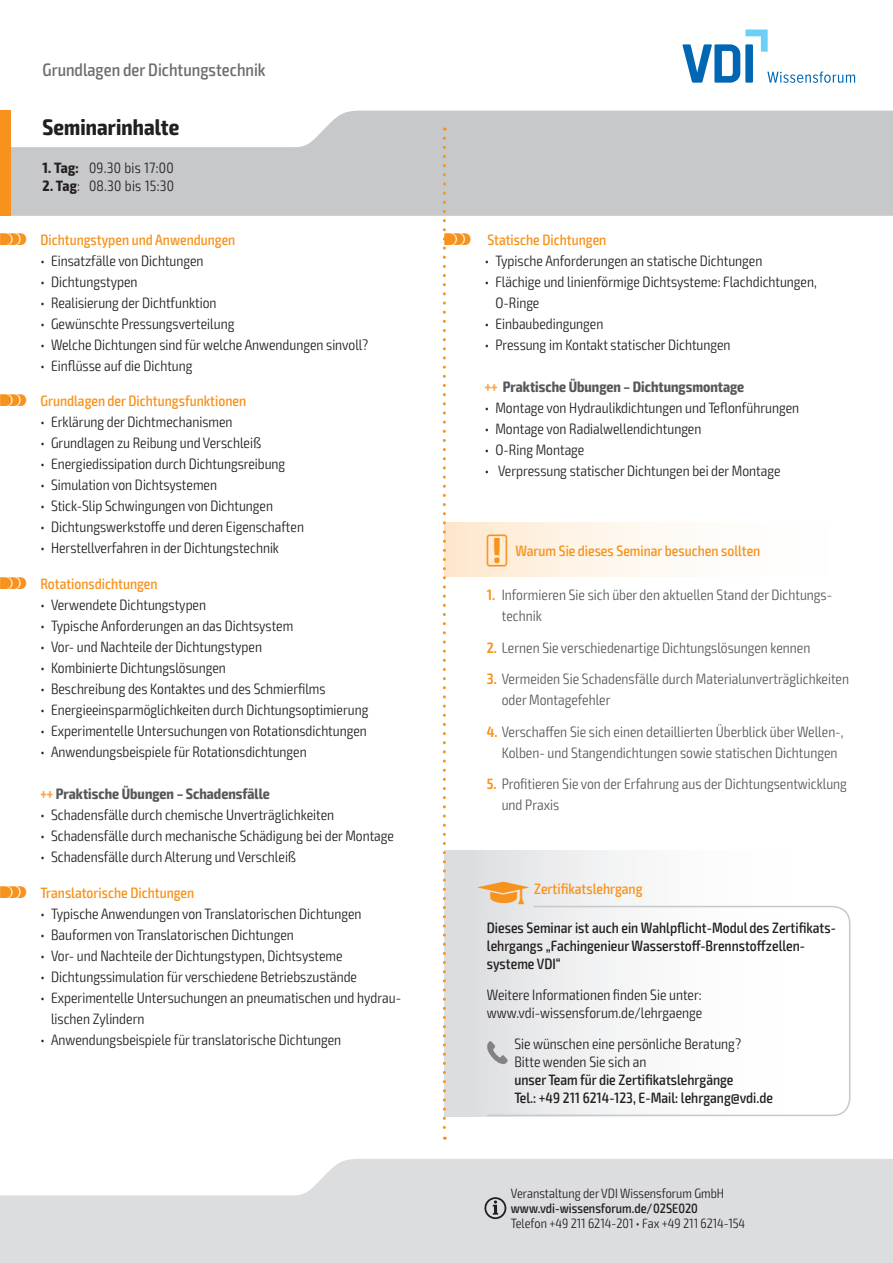
<style>
.page{position:relative;width:893px;height:1263px;background:#fff}
.page>*{position:absolute;margin:0;border:0;box-sizing:border-box;transform-origin:0 0}
.t1{font:700 condensed 22.5px "Exo 2";letter-spacing:.005em;color:#231f20}
.t2{font:500 condensed 18px "Exo 2";color:#6c6d70}
.t3{font:300 condensed 15px/21px "Exo 2";color:#231f20}
.t4{font:300 condensed 15px/21px "Exo 2";color:#57585a}
.t5{font:500 condensed 15px/18px "Exo 2";color:#231f20}
.t6{font:500 condensed 15px "Exo 2";color:#f7931d}
.t7{font:700 condensed 15px "Exo 2";color:#57585a}
.t8{font:300 condensed 15px "Exo 2";letter-spacing:.02em;color:#231f20}
.t9{font:300 condensed 13.5px "Exo 2";color:#231f20}
.t10{font:500 condensed 13.5px "Exo 2";color:#231f20}
.s1{font-weight:700}
.s2{font-family:"VDI Iconset S4 A Regular";font-weight:400;font-stretch:normal}
.s3{color:#f9a64a}
.s4{font-weight:600;color:#f7931d}
</style>
<div class="page">
<svg style="left:0;top:1159px;width:893px;height:104px;background:#e0e1e3"></svg>
<svg style="left:11px;top:111px;width:882px;height:105px;background:#cdced0"></svg>
<div style="left:0;top:111px;width:11px;height:105px;background:#f7931d"></div>
<svg style="left:484px;top:1197px;width:22px;height:22px"></svg>
<div style="left:444px;top:522px;width:406px;height:55px;background:linear-gradient(to right,#feead3,#feffff)"></div>
<div style="left:444px;top:851px;width:406px;height:265px;background:linear-gradient(to right,#dfe0e2,#fff)"></div>
<svg style="left:486px;top:905px;width:365px;height:212px"></svg>
<div style="left:444px;top:910px;width:394px;height:198px;background:linear-gradient(to right,#dfe0e2,#fff)"></div>
<svg style="left:487px;top:1041px;width:21px;height:23px"></svg>
<svg style="left:682px;top:30px;width:173px;height:53px"></svg>
<svg style="left:443px;top:138px;width:3px;height:1002px"></svg>
<p class="t2" style="left:43px;top:59px;width:225px">Grundlagen der Dichtungstechnik</p>
<h1 class="t1" style="left:43px;top:113px;width:138px">Seminarinhalte</h1>
<p class="t8" style="left:43px;top:159px;width:133px"><span class="s1">1. Tag:</span> 09.30 bis 17:00</p>
<p class="t8" style="left:43px;top:177px;width:133px"><span class="s1">2. Tag</span>: 08.30 bis 15:30</p>
<p class="t6" style="left:0;top:230px;width:237px"><span class="s2">S</span> Dichtungstypen und Anwendungen</p>
<p class="t3" style="left:40px;top:250px;width:165px">• Einsatzfälle von Dichtungen</p>
<p class="t3" style="left:40px;top:271px;width:99px">• Dichtungstypen</p>
<p class="t3" style="left:40px;top:292px;width:178px">• Realisierung der Dichtfunktion</p>
<p class="t3" style="left:40px;top:313px;width:196px">• Gewünschte Pressungsverteilung</p>
<p class="t3" style="left:40px;top:334px;width:329px">• Welche Dichtungen sind für welche Anwendungen sinvoll?</p>
<p class="t3" style="left:40px;top:355px;width:154px">• Einflüsse auf die Dichtung</p>
<p class="t6" style="left:0;top:392px;width:248px"><span class="s2">S</span> Grundlagen der Dichtungsfunktionen</p>
<p class="t3" style="left:40px;top:412px;width:194px">• Erklärung der Dichtmechanismen</p>
<p class="t3" style="left:40px;top:433px;width:222px">• Grundlagen zu Reibung und Verschleiß</p>
<p class="t3" style="left:40px;top:454px;width:246px">• Energiedissipation durch Dichtungsreibung</p>
<p class="t3" style="left:40px;top:475px;width:178px">• Simulation von Dichtsystemen</p>
<p class="t3" style="left:40px;top:496px;width:234px">• Stick-Slip Schwingungen von Dichtungen</p>
<p class="t3" style="left:40px;top:517px;width:265px">• Dichtungswerkstoffe und deren Eigenschaften</p>
<p class="t3" style="left:40px;top:538px;width:240px">• Herstellverfahren in der Dichtungstechnik</p>
<p class="t6" style="left:0;top:575px;width:159px"><span class="s2">S</span> Rotationsdichtungen</p>
<p class="t3" style="left:40px;top:595px;width:167px">• Verwendete Dichtungstypen</p>
<p class="t3" style="left:40px;top:616px;width:254px">• Typische Anforderungen an das Dichtsystem</p>
<p class="t3" style="left:40px;top:637px;width:223px">• Vor- und Nachteile der Dichtungstypen</p>
<p class="t3" style="left:40px;top:658px;width:187px">• Kombinierte Dichtungslösungen</p>
<p class="t3" style="left:40px;top:679px;width:287px">• Beschreibung des Kontaktes und des Schmierfilms</p>
<p class="t3" style="left:40px;top:700px;width:330px">• Energieeinsparmöglichkeiten durch Dichtungsoptimierung</p>
<p class="t3" style="left:40px;top:721px;width:328px">• Experimentelle Untersuchungen von Rotationsdichtungen</p>
<p class="t3" style="left:40px;top:742px;width:268px">• Anwendungsbeispiele für Rotationsdichtungen</p>
<p class="t7" style="left:40px;top:785px;width:231px"><span class="s3">+++</span> Praktische Übungen – Schadensfälle</p>
<p class="t3" style="left:40px;top:805px;width:295px">• Schadensfälle durch chemische Unverträglichkeiten</p>
<p class="t3" style="left:40px;top:826px;width:355px">• Schadensfälle durch mechanische Schädigung bei der Montage</p>
<p class="t3" style="left:40px;top:847px;width:257px">• Schadensfälle durch Alterung und Verschleiß</p>
<p class="t6" style="left:0;top:884px;width:196px"><span class="s2">S</span> Translatorische Dichtungen</p>
<p class="t3" style="left:40px;top:904px;width:323px">• Typische Anwendungen von Translatorischen Dichtungen</p>
<p class="t3" style="left:40px;top:925px;width:255px">• Bauformen von Translatorischen Dichtungen</p>
<p class="t3" style="left:40px;top:946px;width:304px">• Vor- und Nachteile der Dichtungstypen, Dichtsysteme</p>
<p class="t3" style="left:40px;top:967px;width:318px">• Dichtungssimulation für verschiedene Betriebszustände</p>
<p class="t3" style="left:51px;top:988px;width:352px;text-indent:-11px">• Experimentelle Untersuchungen an pneumatischen und hydrau&shy;lischen Zylindern</p>
<p class="t3" style="left:40px;top:1030px;width:302px">• Anwendungsbeispiele für translatorische Dichtungen</p>
<p class="t6" style="left:444px;top:230px;width:163px"><span class="s2">S</span> Statische Dichtungen</p>
<p class="t3" style="left:485px;top:250px;width:279px">• Typische Anforderungen an statische Dichtungen</p>
<p class="t3" style="left:495px;top:271px;width:323px;text-indent:-11px">• Flächige und linienförmige Dichtsysteme: Flachdichtungen,<br>O-Ringe</p>
<p class="t3" style="left:485px;top:313px;width:120px">• Einbaubedingungen</p>
<p class="t3" style="left:485px;top:334px;width:247px">• Pressung im Kontakt statischer Dichtungen</p>
<p class="t7" style="left:485px;top:377px;width:261px"><span class="s3">+++</span> Praktische Übungen – Dichtungsmontage</p>
<p class="t3" style="left:485px;top:397px;width:316px">• Montage von Hydraulikdichtungen und Teflonführungen</p>
<p class="t3" style="left:485px;top:418px;width:218px">• Montage von Radialwellendichtungen</p>
<p class="t3" style="left:485px;top:439px;width:101px">• O-Ring Montage</p>
<p class="t3" style="left:485px;top:460px;width:297px">• Verpressung statischer Dichtungen bei der Montage</p>
<p class="t6" style="left:487px;top:542px;width:275px"><span class="s2">!</span> Warum Sie dieses Seminar besuchen sollten</p>
<p class="t4" style="left:502px;top:585px;width:332px;text-indent:-15px"><span class="s4">1.</span> Informieren Sie sich über den aktuellen Stand der Dichtungs&shy;technik</p>
<p class="t4" style="left:487px;top:637px;width:325px"><span class="s4">2.</span> Lernen Sie verschiedenartige Dichtungslösungen kennen</p>
<p class="t4" style="left:502px;top:669px;width:349px;text-indent:-15px"><span class="s4">3.</span> Vermeiden Sie Schadensfälle durch Materialunverträglichkeiten oder Montagefehler</p>
<p class="t4" style="left:487px;top:721px;width:358px;text-align:center"><span class="s4">4.</span> Verschaffen Sie sich einen detaillierten Überblick über Wellen-,<br>Kolben- und Stangendichtungen sowie statischen Dichtungen</p>
<p class="t4" style="left:502px;top:774px;width:347px;text-indent:-15px"><span class="s4">5.</span> Profitieren Sie von der Erfahrung aus der Dichtungsentwicklung und Praxis</p>
<p class="t6" style="left:478px;top:880px;width:166px"><span class="s2">Z</span> Zertifikatslehrgang</p>
<p class="t5" style="left:487px;top:919px;width:350px">Dieses Seminar ist auch ein Wahlpflicht-Modul des Zertifikats&shy;lehrgangs „Fachingenieur Wasserstoff-Brennstoffzellen&shy;systeme VDI“</p>
<p class="t3" style="left:487px;top:986px;width:217px;line-height:18px">Weitere Informationen finden Sie unter: www.vdi-wissensforum.de/lehrgaenge</p>
<p class="t3" style="left:514px;top:1035px;width:228px;line-height:18px">Sie wünschen eine persönliche Beratung?<br>Bitte wenden Sie sich an</p>
<p class="t5" style="left:514px;top:1071px;width:260px">unser Team für die Zertifikatslehrgänge<br>Tel.: +49 211 6214-123, E-Mail: lehrgang@vdi.de</p>
<p class="t9" style="left:511px;top:1185px;width:215px">Veranstaltung der VDI Wissensforum GmbH</p>
<p class="t10" style="left:511px;top:1200px;width:189px">www.vdi-wissensforum.de/02SE020</p>
<p class="t9" style="left:511px;top:1215px;width:236px">Telefon +49 211 6214-201 • Fax +49 211 6214-154</p>
</div>
